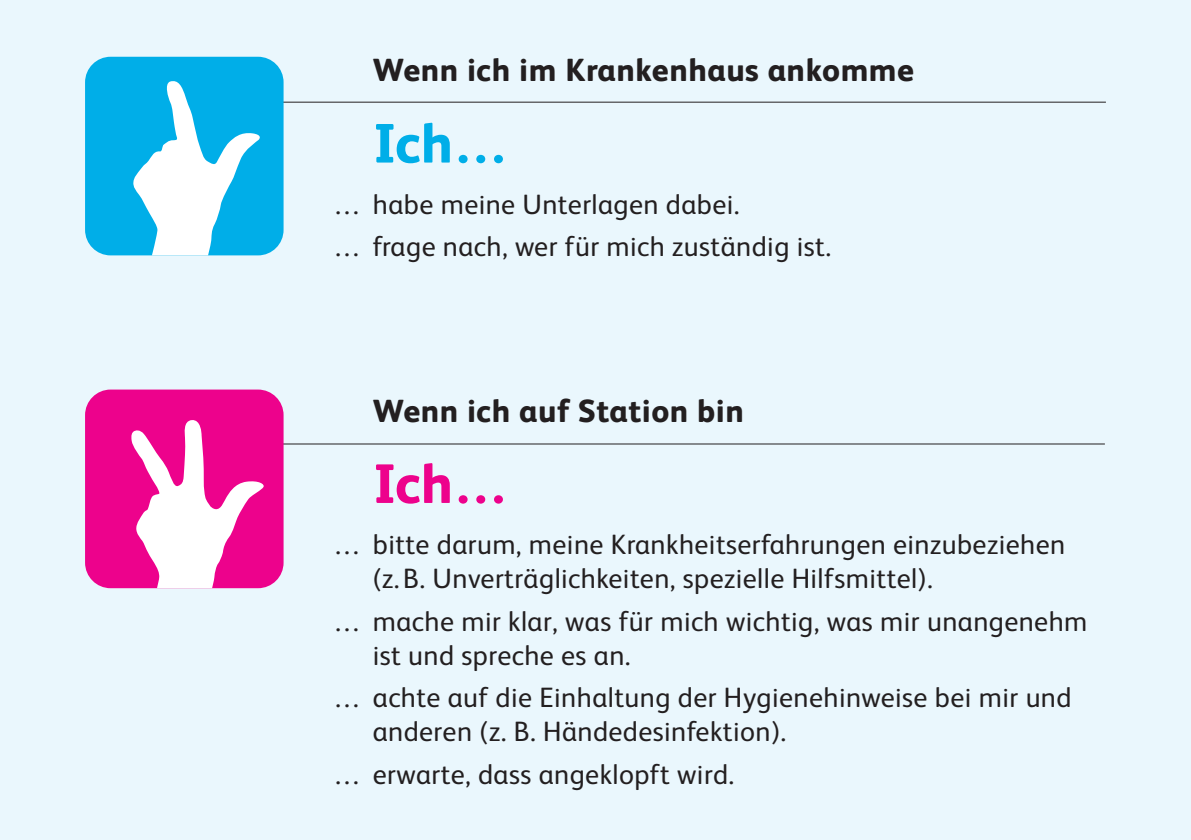
<style>
.page{position:relative;width:1191px;height:840px;background:#fff}
.page>*{position:absolute;margin:0;border:0;box-sizing:border-box;transform-origin:0 0}
.t1{font:800 55.4px "FS Albert";color:#ed028c}
.t2{font:800 55.4px "FS Albert";color:#00aee8}
.t3{font:800 32px "FS Albert";letter-spacing:.015em;color:#231f20}
.t4{font:28px/34px "FS Albert";letter-spacing:.015em;color:#231f20}
</style>
<div class="page">
<div style="left:0;top:0;width:1191px;height:839px;background:#eaf7fd"></div>
<hr style="left:121px;top:443px;width:983px;height:1px;background:#231f20">
<hr style="left:132px;top:102px;width:974px;height:1px;background:#231f20">
<div style="left:85px;top:389px;width:198px;height:199px;background:#ed028c;border-radius:26px"></div>
<svg style="left:131px;top:420px;width:134px;height:168px"></svg>
<div style="left:85px;top:57px;width:198px;height:198px;background:#00aee8;border-radius:26px"></div>
<svg style="left:133px;top:81px;width:127px;height:174px"></svg>
<p class="t3" style="left:373px;top:59px;width:543px">Wenn ich im Krankenhaus ankomme</p>
<h1 class="t2" style="left:373px;top:124px;width:137px">Ich…</h1>
<p class="t4" style="left:333px;top:185px;width:499px;line-height:42.6px">… habe meine Unterlagen dabei.<br>… frage nach, wer für mich zuständig ist.</p>
<p class="t3" style="left:373px;top:399px;width:372px">Wenn ich auf Station bin</p>
<h1 class="t1" style="left:373px;top:464px;width:137px">Ich…</h1>
<p class="t4" style="left:373px;top:530px;width:694px;text-indent:-40px">… bitte darum, meine Krankheitserfahrungen einzubeziehen (z.B. Unverträglichkeiten, spezielle Hilfsmittel).</p>
<p class="t4" style="left:373px;top:606px;width:716px;text-indent:-39px">… mache mir klar, was für mich wichtig, was mir unangenehm ist und spreche es an.</p>
<p class="t4" style="left:373px;top:683px;width:700px;text-indent:-40px">… achte auf die Einhaltung der Hygienehinweise bei mir und anderen (z. B. Händedesinfektion).</p>
<p class="t4" style="left:333px;top:759px;width:402px">… erwarte, dass angeklopft wird.</p>
</div>
